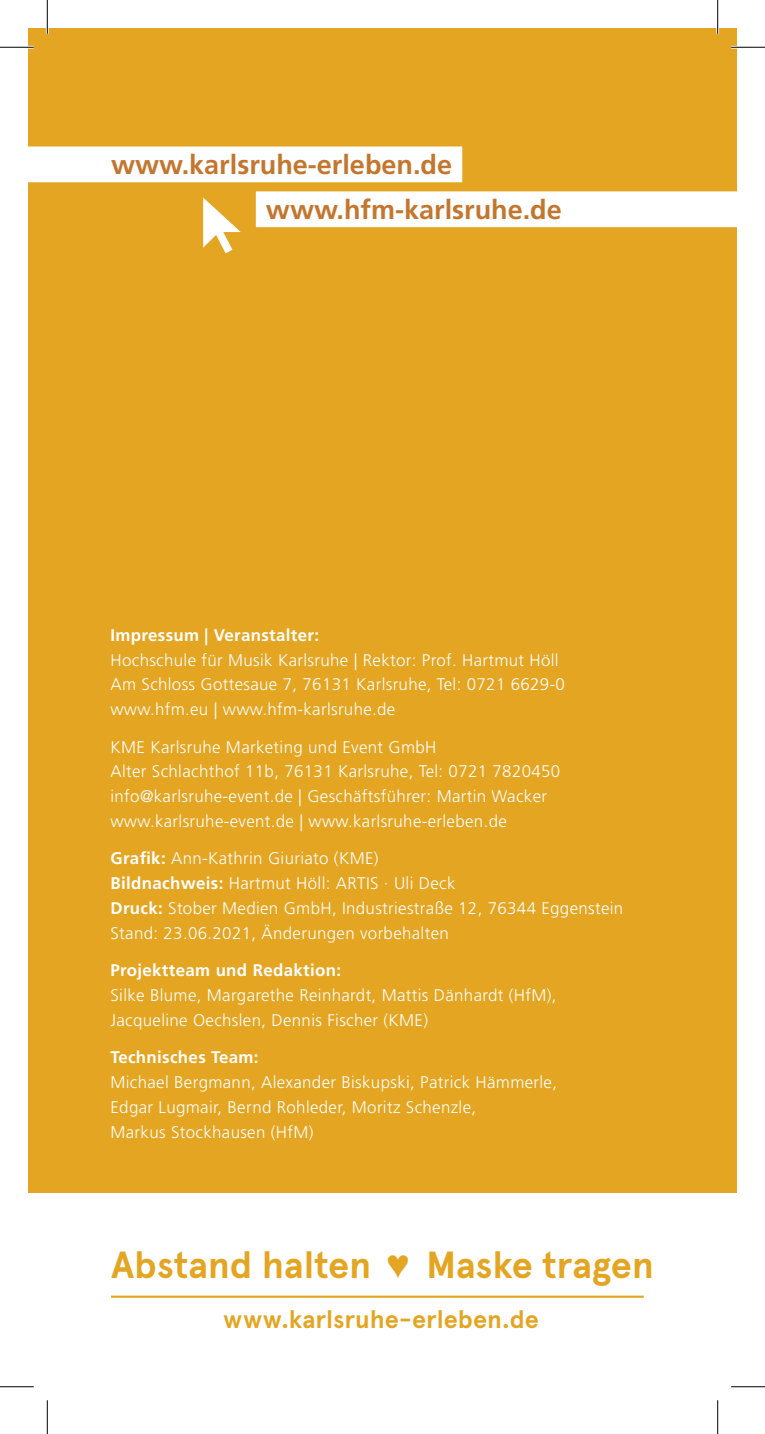
<style>
.page{position:relative;width:765px;height:1434px;background:#fff}
.page>*{position:absolute;margin:0;border:0;box-sizing:border-box;transform-origin:0 0}
.t1{font:700 37.8px "Apercu";color:#e4a522}
.t2{font:700 27px/45px "Frutiger LT Pro";color:#c3762e}
.t3{font:700 25.2px "Apercu";letter-spacing:.005em;color:#e4a522}
.t4{font:300 16.88px/24.8px "Frutiger LT Pro";letter-spacing:.02em;color:#fff}
.t5{font:700 16.88px "Frutiger LT Pro";letter-spacing:.02em;color:#fff}
.s1{font-weight:700}
.s2{font-family:"Arial";font-weight:400}
</style>
<div class="page">
<div style="left:28px;top:28px;width:708px;height:1164px;background:#e4a522"></div>
<hr style="left:111px;top:1295px;width:532px;height:3px;background:#e4a522">
<div style="left:28px;top:146px;width:434px;height:36px;background:#fff"></div>
<div style="left:256px;top:191px;width:480px;height:36px;background:#fff"></div>
<svg style="left:203px;top:198px;width:38px;height:55px"></svg>
<hr style="left:0;top:46px;width:34px;height:3px;background:#fff">
<hr style="left:730px;top:46px;width:34px;height:3px;background:#fff">
<hr style="left:46px;top:0;width:3px;height:34px;background:#fff">
<hr style="left:716px;top:0;width:2px;height:34px;background:#fff">
<hr style="left:0;top:47px;width:34px;height:1px;background:#000">
<hr style="left:730px;top:47px;width:34px;height:1px;background:#000">
<hr style="left:0;top:1386px;width:34px;height:1px;background:#000">
<hr style="left:730px;top:1386px;width:34px;height:1px;background:#000">
<hr style="left:47px;top:0;width:1px;height:34px;background:#000">
<hr style="left:47px;top:1400px;width:1px;height:34px;background:#000">
<hr style="left:717px;top:0;width:1px;height:34px;background:#000">
<hr style="left:717px;top:1400px;width:1px;height:34px;background:#000">
<h2 class="t2" style="left:266px;top:143px;width:297px;text-indent:-155px">www.karlsruhe-erleben.de www.hfm-karlsruhe.de</h2>
<p class="t5" style="left:110px;top:625px;width:210px">Impressum | Veranstalter:</p>
<p class="t4" style="left:110px;top:648px;width:456px">Hochschule für Musik Karlsruhe | Rektor: Prof. Hartmut Höll<br>Am Schloss Gottesaue 7, 76131 Karlsruhe, Tel: 0721 6629-0 www.hfm.eu | www.hfm-karlsruhe.de</p>
<p class="t4" style="left:110px;top:735px;width:451px">KME Karlsruhe Marketing und Event GmbH<br>Alter Schlachthof 11b, 76131 Karlsruhe, Tel: 0721 7820450 info@karlsruhe-event.de | Geschäftsführer: Martin Wacker www.karlsruhe-event.de | www.karlsruhe-erleben.de</p>
<p class="t4" style="left:110px;top:846px;width:514px"><span class="s1">Grafik:</span> Ann-Kathrin Giuriato (KME)<br><span class="s1">Bildnachweis:</span> Hartmut Höll: ARTIS · Uli Deck<br><span class="s1">Druck:</span> Stober Medien GmbH, Industriestraße 12, 76344 Eggenstein Stand: 23.06.2021, Änderungen vorbehalten</p>
<p class="t5" style="left:110px;top:960px;width:232px">Projektteam und Redaktion:</p>
<p class="t4" style="left:110px;top:983px;width:447px">Silke Blume, Margarethe Reinhardt, Mattis Dänhardt (HfM),<br>Jacqueline Oechslen, Dennis Fischer (KME)</p>
<p class="t5" style="left:110px;top:1047px;width:149px">Technisches Team:</p>
<p class="t4" style="left:110px;top:1070px;width:448px">Michael Bergmann, Alexander Biskupski, Patrick Hämmerle,<br>Edgar Lugmair, Bernd Rohleder, Moritz Schenzle,<br>Markus Stockhausen (HfM)</p>
<h1 class="t1" style="left:111px;top:1242px;width:544px">Abstand halten <span class="s2">♥</span> Maske tragen</h1>
<h3 class="t3" style="left:223px;top:1304px;width:317px">www.karlsruhe-erleben.de</h3>
</div>
